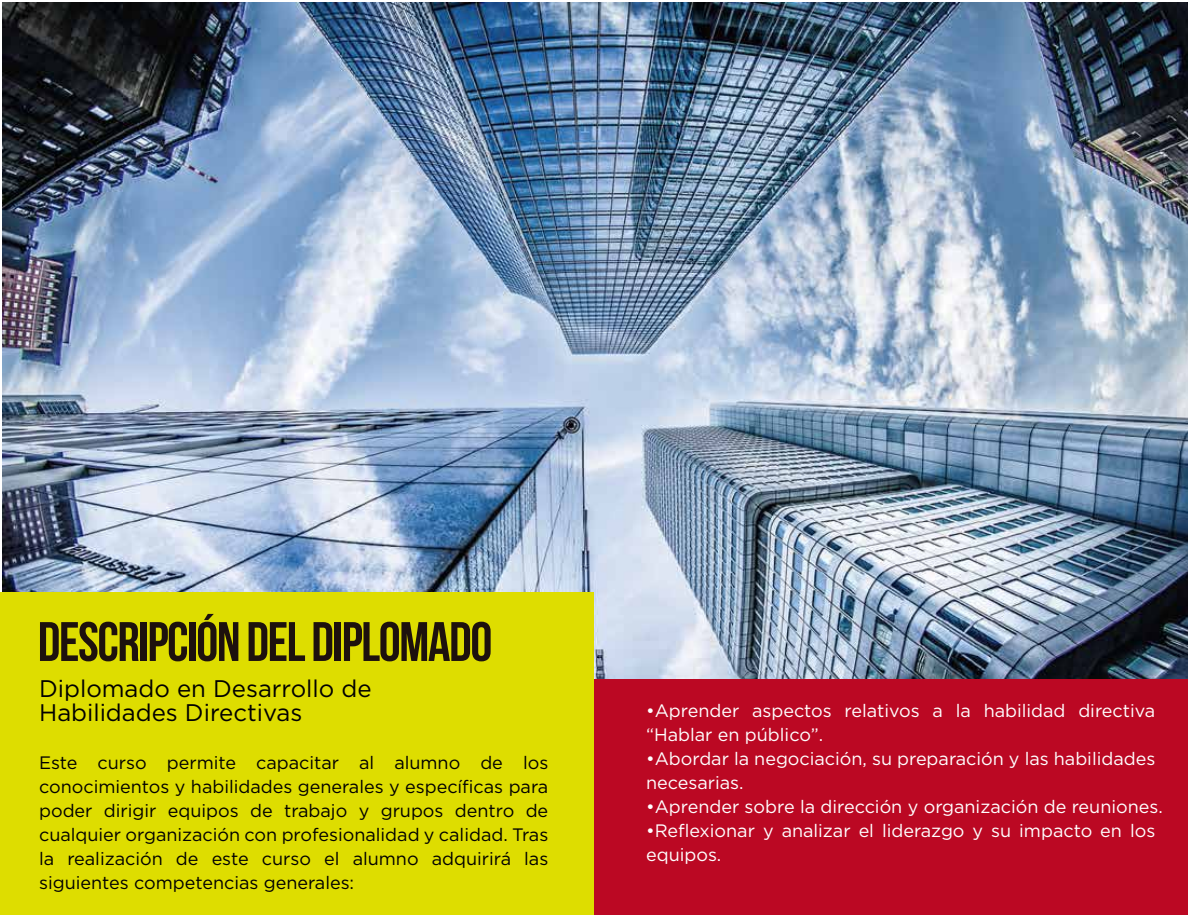
<style>
.page{position:relative;width:1188px;height:918px;background:#fff}
.page>*{position:absolute;margin:0;border:0;box-sizing:border-box;transform-origin:0 0}
.t1{font:55.5px "Bebas Neue";letter-spacing:-.025em;color:#1d110d}
.t2{font:24px/24px "Gotham";color:#010001}
.t3{font:18px/24px "Gotham";color:#010001;text-align:justify}
.t4{font:18px/24px "Gotham";color:#fff}
</style>
<div class="page">
<img style="left:2px;top:2px;width:1186px;height:792px">
<div style="left:0;top:592px;width:594px;height:323px;background:#dedd00"></div>
<div style="left:595px;top:679px;width:593px;height:236px;background:#bb0823"></div>
<h1 class="t1" style="left:38px;top:611px;width:456px">DESCRIPCIÓN DEL DIPLOMADO</h1>
<h2 class="t2" style="left:39px;top:676px;width:334px">Diplomado en Desarrollo de<br>Habilidades Directivas</h2>
<p class="t3" style="left:39px;top:750px;width:511px">Este curso permite capacitar al alumno de los conocimientos y habilidades generales y específicas para poder dirigir equipos de trabajo y grupos dentro de cualquier organización con profesionalidad y calidad. Tras la realización de este curso el alumno adquirirá las siguientes competencias generales:</p>
<p class="t4" style="left:646px;top:698px;width:511px">•Aprender aspectos relativos a la habilidad directiva “Hablar en público”.</p>
<p class="t4" style="left:646px;top:746px;width:511px">•Abordar la negociación, su preparación y las habilidades necesarias.</p>
<p class="t4" style="left:646px;top:794px;width:518px">•Aprender sobre la dirección y organización de reuniones.</p>
<p class="t4" style="left:646px;top:818px;width:511px">•Reflexionar y analizar el liderazgo y su impacto en los equipos.</p>
</div>
